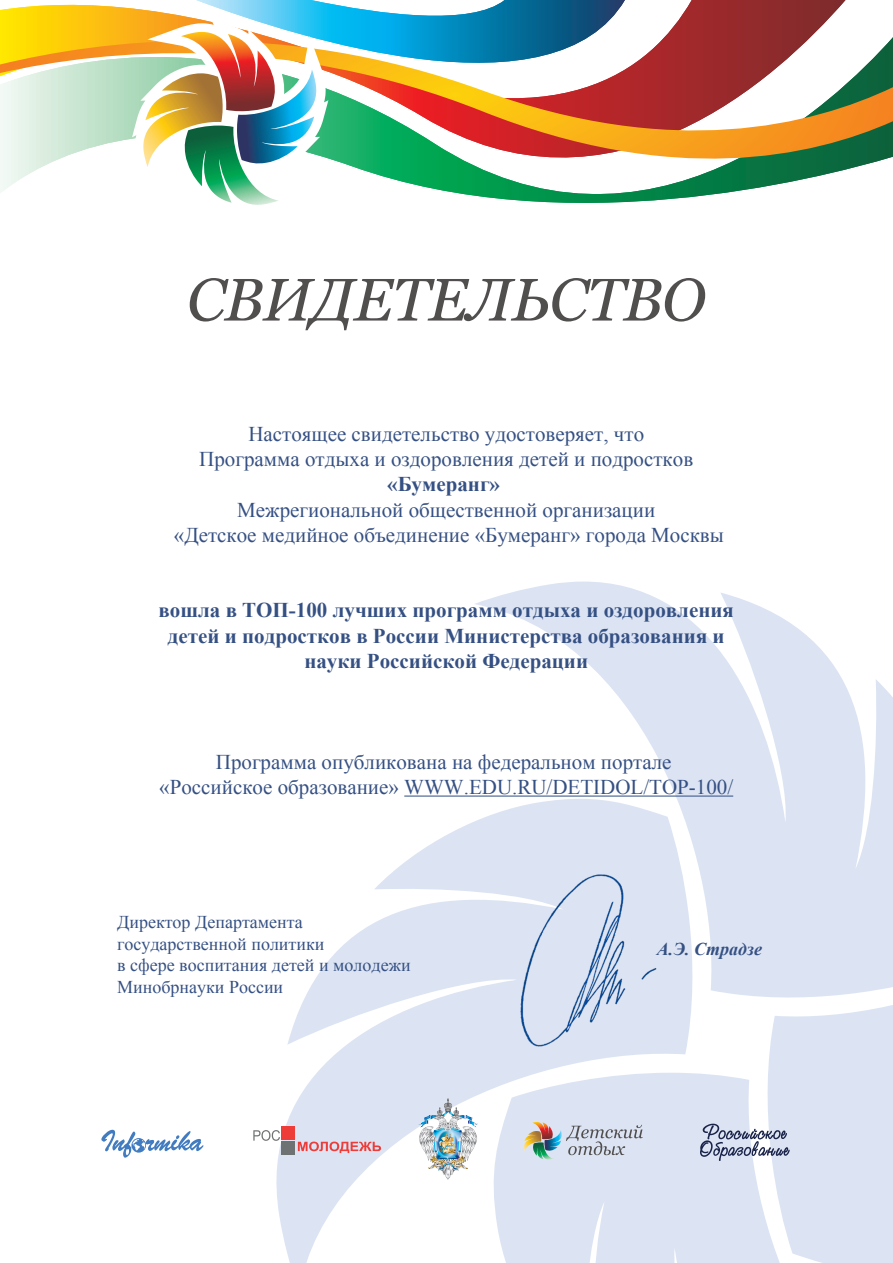
<style>
.page{position:relative;width:893px;height:1263px;background:#fff}
.page>*{position:absolute;margin:0;border:0;box-sizing:border-box;transform-origin:0 0}
.t1{font:italic 60px "Georgia";letter-spacing:-.015em;color:#514e4e}
.t2{font:21px/25.2px "Times New Roman";color:#355083;text-align:center}
.t3{font:700 21px/25.2px "Times New Roman";color:#355083;text-align:center}
.t4{font:18px/21.6px "Times New Roman";color:#355083}
.t5{font:italic 700 18px "Times New Roman";color:#355083}
</style>
<div class="page">
<svg style="left:768px;top:1008px;width:125px;height:65px;fill:#dce4f3"></svg>
<svg style="left:474px;top:581px;width:419px;height:427px;fill:#dce4f3"></svg>
<svg style="left:276px;top:799px;width:427px;height:464px;fill:#dce4f3"></svg>
<svg style="left:488px;top:1073px;width:405px;height:190px;fill:#dce4f3"></svg>
<img style="left:413px;top:1097px;width:70px;height:83px">
<svg style="left:101px;top:1130px;width:102px;height:28px"></svg>
<svg style="left:700px;top:1123px;width:90px;height:38px"></svg>
<svg style="left:523px;top:1122px;width:120px;height:38px"></svg>
<div style="left:282px;top:1127px;width:13px;height:13px;background:#ee3c38"></div>
<div style="left:282px;top:1141px;width:13px;height:14px;background:#6f7272"></div>
<svg style="left:253px;top:1130px;width:27px;height:11px"></svg>
<svg style="left:298px;top:1141px;width:83px;height:12px"></svg>
<svg style="left:0;top:0;width:845px;height:203px"></svg>
<svg style="left:196px;top:0;width:429px;height:33px"></svg>
<svg style="left:0;top:33px;width:893px;height:154px"></svg>
<svg style="left:132px;top:21px;width:196px;height:184px"></svg>
<hr style="left:404px;top:795px;width:329px;height:1px;background:#355083">
<img style="left:520px;top:874px;width:137px;height:172px">
<h1 class="t1" style="left:187px;top:262px;width:520px">СВИДЕТЕЛЬСТВО</h1>
<p class="t2" style="left:199px;top:421px;width:495px">Настоящее свидетельство удостоверяет, что<br>Программа отдыха и оздоровления детей и подростков</p>
<p class="t3" style="left:387px;top:471px;width:114px">«Бумеранг»</p>
<p class="t2" style="left:174px;top:497px;width:552px">Межрегиональной общественной организации<br>«Детское медийное объединение «Бумеранг» города Москвы</p>
<p class="t3" style="left:159px;top:597px;width:577px">вошла в ТОП-100 лучших программ отдыха и оздоровления детей и подростков в России Министерства образования и науки Российской Федерации</p>
<p class="t2" style="left:159px;top:749px;width:575px">Программа опубликована на федеральном портале «Российское образование» WWW.EDU.RU/DETIDOL/TOP-100/</p>
<p class="t4" style="left:117px;top:911px;width:295px">Директор Департамента государственной политики<br>в сфере воспитания детей и молодежи<br>Минобрнауки России</p>
<p class="t5" style="left:657px;top:936px;width:107px">А.Э. Страдзе</p>
</div>
